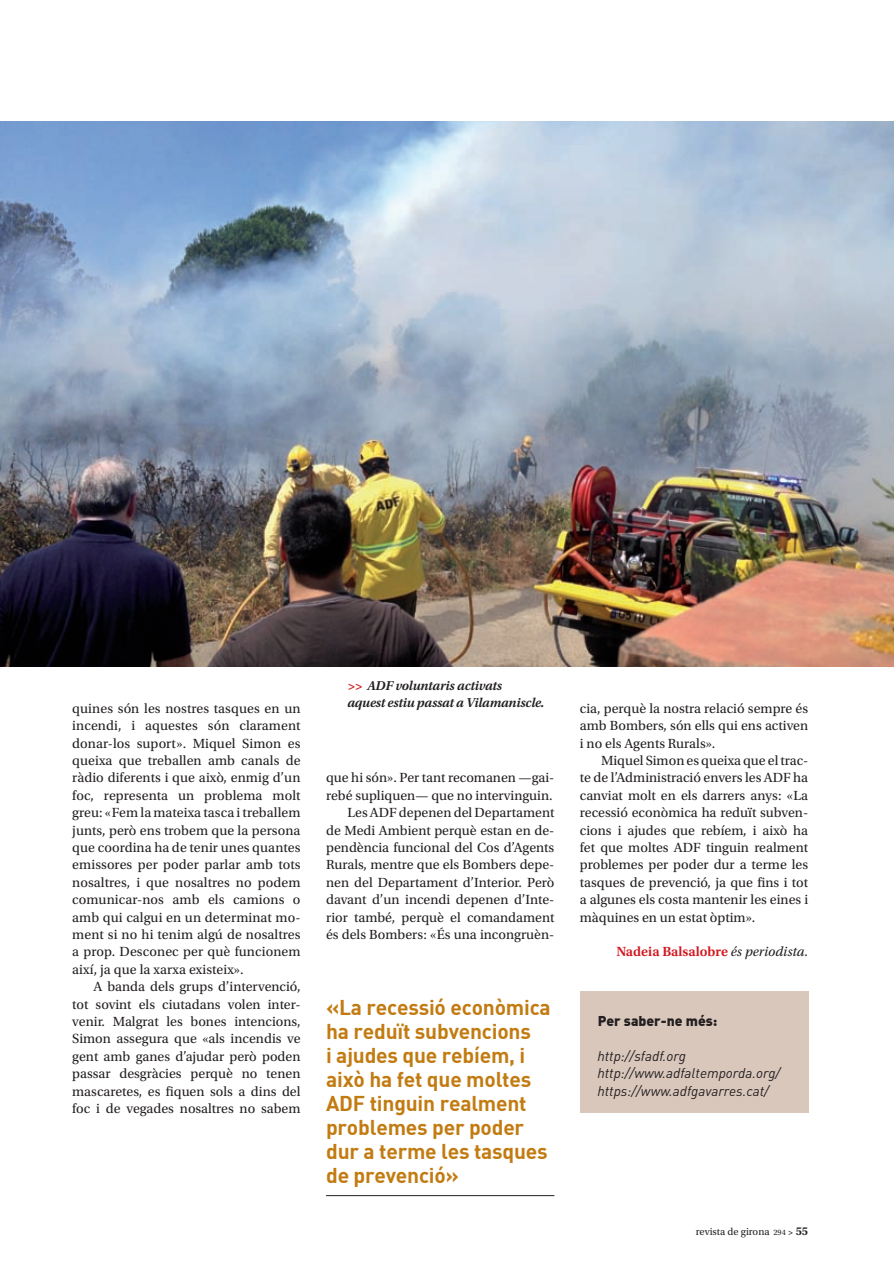
<style>
.page{position:relative;width:894px;height:1277px;background:#fff}
.page>*{position:absolute;margin:0;border:0;box-sizing:border-box;transform-origin:0 0}
.Secccions_Frases_des{font:21px/24px "DIN Bold";letter-spacing:-.01em;color:#c27b11}
.t1{font:13.95px/17.4px "Utopia Std";color:#231f20;text-align:justify}
.t2{font:italic 13.95px "DIN";color:#231f20}
.t3{font:600 13.95px "Utopia Std";color:#d2161e}
.t4{font:13.95px "DIN Black Alternate";color:#231f20}
.Secccions_Peus{font:italic 600 13.5px "Utopia Std";letter-spacing:-.015em;color:#231f20}
.t5{font:10.5px "Utopia Std";color:#231f20}
.s1{color:#d2161e}
.s2{font-weight:400;font-style:italic;color:#231f20}
.s3{font-size:8.25px}
.s4{font-weight:600;font-size:9px}
.s5{font-weight:600;font-size:12px}
</style>
<div class="page">
<hr style="left:326px;top:1195px;width:228px;height:1px;background:#231f20">
<div style="left:580px;top:991px;width:228px;height:121px;background:#d9c7bc"></div>
<img style="left:0;top:121px;width:894px;height:546px">
<p class="t1" style="left:72px;top:700px;width:230px">quines són les nostres tasques en un incendi, i aquestes són clarament donar-los suport». Miquel Simon es queixa que treballen amb canals de ràdio diferents i que això, enmig d’un foc, representa un problema molt greu: «Fem la mateixa tasca i treballem junts, però ens trobem que la persona que coordina ha de tenir unes quantes emissores per poder parlar amb tots nosaltres, i que nosaltres no podem comunicar-nos amb els camions o amb qui calgui en un determinat mo&shy;ment si no hi tenim algú de nosaltres a prop. Desconec per què funcionem així, ja que la xarxa existeix».</p>
<p class="t1" style="left:72px;top:978px;width:230px;text-indent:21px">A banda dels grups d’intervenció, tot sovint els ciutadans volen inter&shy;venir. Malgrat les bones intencions, Simon assegura que «als incendis ve gent amb ganes d’ajudar però poden passar desgràcies perquè no tenen mascaretes, es fiquen sols a dins del foc i de vegades nosaltres no sabem</p>
<p class="Secccions_Peus" style="left:347px;top:677px;width:156px"><span class="s1">&gt;&gt;</span> ADF voluntaris activats</p>
<p class="Secccions_Peus" style="left:347px;top:695px;width:199px">aquest estiu passat a Vilamaniscle.</p>
<p class="t1" style="left:326px;top:769px;width:230px">que hi són». Per tant recomanen —gai&shy;rebé supliquen— que no intervinguin.</p>
<p class="t1" style="left:326px;top:804px;width:230px;text-indent:21px">Les ADF depenen del Departament de Medi Ambient perquè estan en de&shy;pendència funcional del Cos d’Agents Rurals, mentre que els Bombers depe&shy;nen del Departament d’Interior. Però davant d’un incendi depenen d’Inte&shy;rior també, perquè el comandament és dels Bombers: «És una incongruèn-</p>
<p class="Secccions_Frases_des" style="left:326px;top:994px;width:226px">«La recessió econòmica ha reduït subvencions<br>i ajudes que rebíem, i això ha fet que moltes<br>ADF tinguin realment problemes per poder dur a terme les tasques de prevenció»</p>
<p class="t1" style="left:580px;top:700px;width:230px">cia, perquè la nostra relació sempre és amb Bombers, són ells qui ens activen i no els Agents Rurals».</p>
<p class="t1" style="left:580px;top:752px;width:230px;text-indent:21px">Miquel Simon es queixa que el trac&shy;te de l’Administració envers les ADF ha canviat molt en els darrers anys: «La recessió econòmica ha reduït subven&shy;cions i ajudes que rebíem, i això ha fet que moltes ADF tinguin realment problemes per poder dur a terme les tasques de prevenció, ja que fins i tot a algunes els costa mantenir les eines i màquines en un estat òptim».</p>
<p class="t3" style="left:616px;top:944px;width:193px">Nadeia Balsalobre <span class="s2">és periodista.</span></p>
<p class="t4" style="left:597px;top:1011px;width:121px">Per saber-ne més:</p>
<p class="t2" style="left:597px;top:1047px;width:90px">http://sfadf.org</p>
<p class="t2" style="left:597px;top:1064px;width:184px">http://www.adfaltemporda.org/</p>
<p class="t2" style="left:597px;top:1082px;width:173px">https://www.adfgavarres.cat/</p>
<p class="t5" style="left:696px;top:1225px;width:114px">revista de girona <span class="s3">294</span> <span class="s4">&gt;</span> <span class="s5">55</span></p>
</div>
